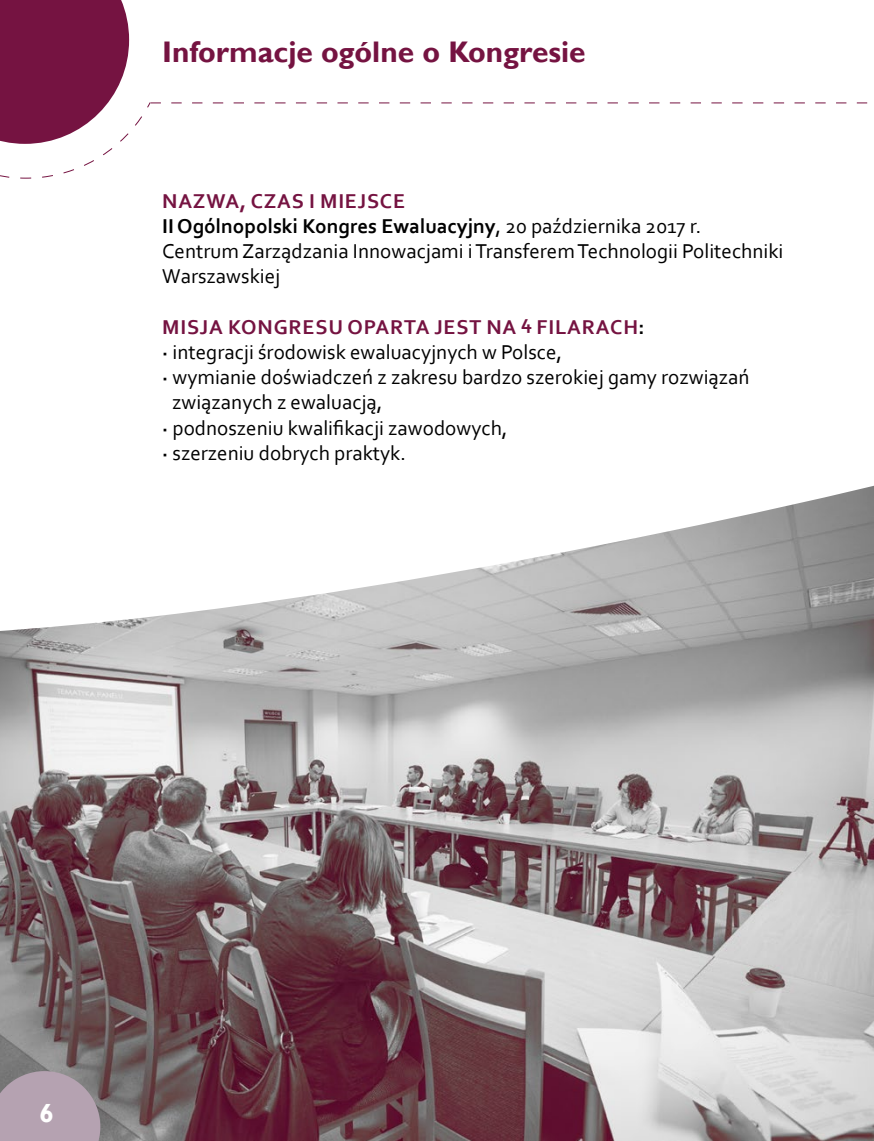
<style>
.page{position:relative;width:874px;height:1141px;background:#fff}
.page>*{position:absolute;margin:0;border:0;box-sizing:border-box;transform-origin:0 0}
.t1{font:700 29.75px "Gill Sans";color:#751341}
.t2{font:700 26.25px "Gill Sans";color:#fff}
.t3{font:21px/25.2px "Corbel";color:#000}
.t4{font:700 21px "Corbel";letter-spacing:.04em;color:#751341}
.s1{font-weight:700;color:#751341}
.s2{font-weight:700}
.s3{color:#000}
</style>
<div class="page">
<img style="left:0;top:642px;width:873px;height:499px">
<svg style="left:0;top:1071px;width:100px;height:70px;background:#ad9ca9"></svg>
<svg style="left:0;top:0;width:868px;height:179px"></svg>
<svg style="left:0;top:486px;width:873px;height:156px"></svg>
<h1 class="t1" style="left:162px;top:35px;width:425px">Informacje ogólne o Kongresie</h1>
<p class="t3" style="left:162px;top:188px;width:622px"><span class="s1">NAZWA, CZAS I MIEJSCE<br></span><span class="s2">II OGÓLNOPOLSKI KONGRES EWALUACYJNY</span>, 20 października 2017 r.<br>Centrum Zarządzania Innowacjami i Transferem Technologii Politechniki Warszawskiej</p>
<p class="t4" style="left:162px;top:314px;width:483px">MI SJA KONGRESU OPARTA JEST NA 4 FI LARACH<span class="s3">:</span></p>
<p class="t3" style="left:162px;top:339px;width:401px"><span class="s2">·</span> integracji środowisk ewaluacyjnych w Polsce,</p>
<p class="t3" style="left:162px;top:364px;width:588px"><span class="s2">·</span> wymianie doświadczeń z zakresu bardzo szerokiej gamy rozwiązań</p>
<p class="t3" style="left:172px;top:389px;width:212px">związanych z ewaluacją,</p>
<p class="t3" style="left:162px;top:415px;width:346px"><span class="s2">·</span> podnoszeniu kwalifikacji zawodowych,</p>
<p class="t3" style="left:162px;top:440px;width:245px"><span class="s2">·</span> szerzeniu dobrych praktyk.</p>
<p class="t2" style="left:40px;top:1097px;width:16px">6</p>
</div>
